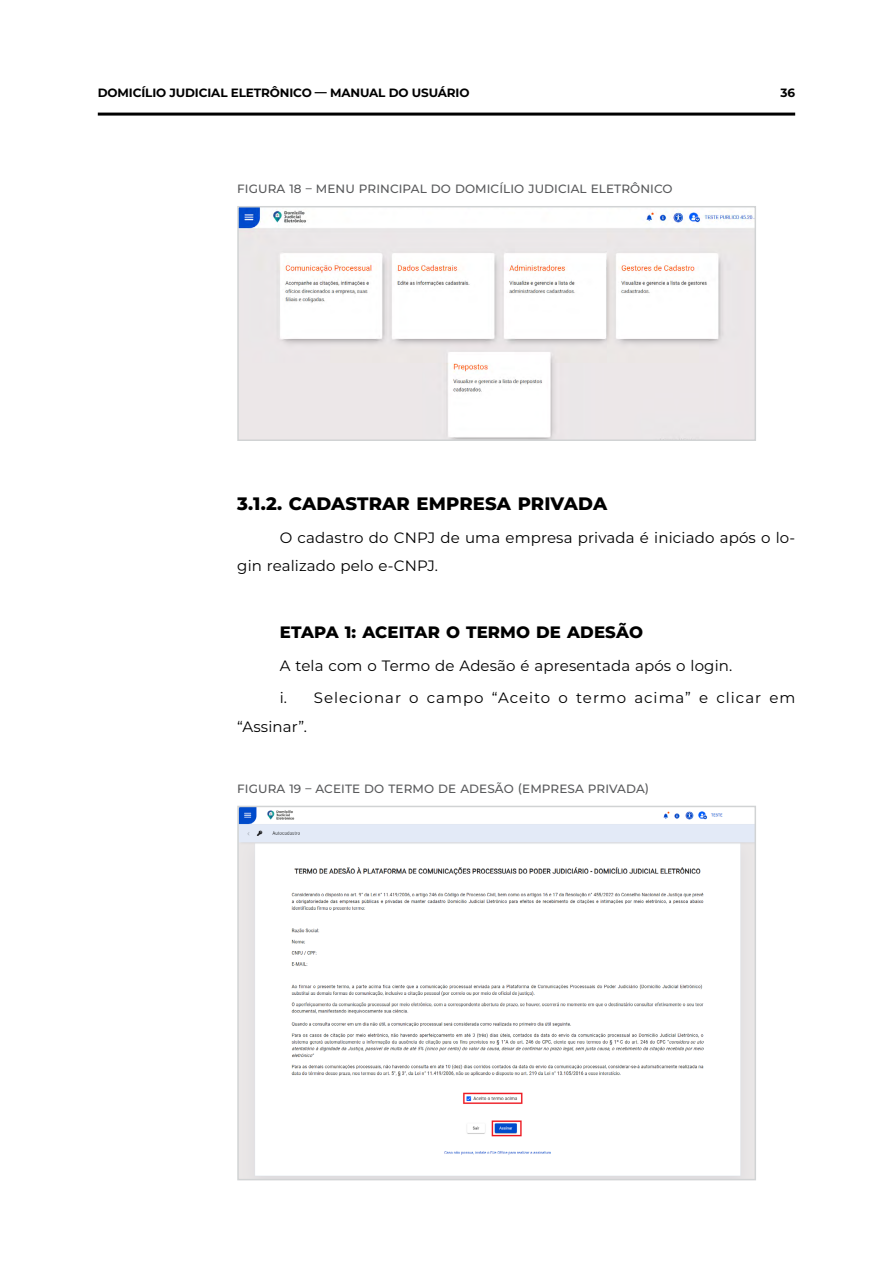
<style>
.page{position:relative;width:893px;height:1263px;background:#fff}
.page>*{position:absolute;margin:0;border:0;box-sizing:border-box;transform-origin:0 0}
.t1{font:100 18px "Montserrat";letter-spacing:.01em;color:#000}
.t2{font:100 16.5px "Montserrat";letter-spacing:.01em;color:#000}
.t3{font:15px/32.7px "Montserrat";letter-spacing:.03em;color:#000}
.t4{font:15px/28.5px "Montserrat";letter-spacing:.01em;color:#000}
.t5{font:500 12px "Montserrat";letter-spacing:.01em;color:#58595b}
.t6{font:700 12px "Montserrat";letter-spacing:-.01em;color:#000}
</style>
<div class="page">
<hr style="left:98px;top:113px;width:697px;height:3px;background:#000">
<img style="left:240px;top:209px;width:513px;height:229px">
<div style="left:237px;top:206px;width:519px;height:235px;border:2px solid #d1d3d4"></div>
<img style="left:240px;top:809px;width:513px;height:368px">
<div style="left:237px;top:806px;width:519px;height:374px;border:2px solid #d1d3d4"></div>
<p class="t6" style="left:98px;top:84px;width:373px">DOMICÍLIO JUDICIAL ELETRÔNICO — MANUAL DO USUÁRIO</p>
<p class="t6" style="left:780px;top:84px;width:16px">36</p>
<p class="t5" style="left:237px;top:181px;width:437px">FIGURA 18 – MENU PRINCIPAL DO DOMICÍLIO JUDICIAL ELETRÔNICO</p>
<h1 class="t1" style="left:237px;top:491px;width:371px">3.1.2. CADASTRAR EMPRESA PRIVADA</h1>
<p class="t4" style="left:237px;top:523px;width:559px;text-indent:43px">O cadastro do CNPJ de uma empresa privada é iniciado após o lo&shy;gin realizado pelo e-CNPJ.</p>
<h2 class="t2" style="left:280px;top:621px;width:365px">ETAPA 1: ACEITAR O TERMO DE ADESÃO</h2>
<p class="t3" style="left:280px;top:649px;width:517px">A tela com o Termo de Adesão é apresentada após o login.<br>i. Selecionar o campo “Aceito o termo acima” e clicar em</p>
<p class="t4" style="left:237px;top:712px;width:71px">“Assinar”.</p>
<p class="t5" style="left:237px;top:781px;width:413px">FIGURA 19 – ACEITE DO TERMO DE ADESÃO (EMPRESA PRIVADA)</p>
</div>
